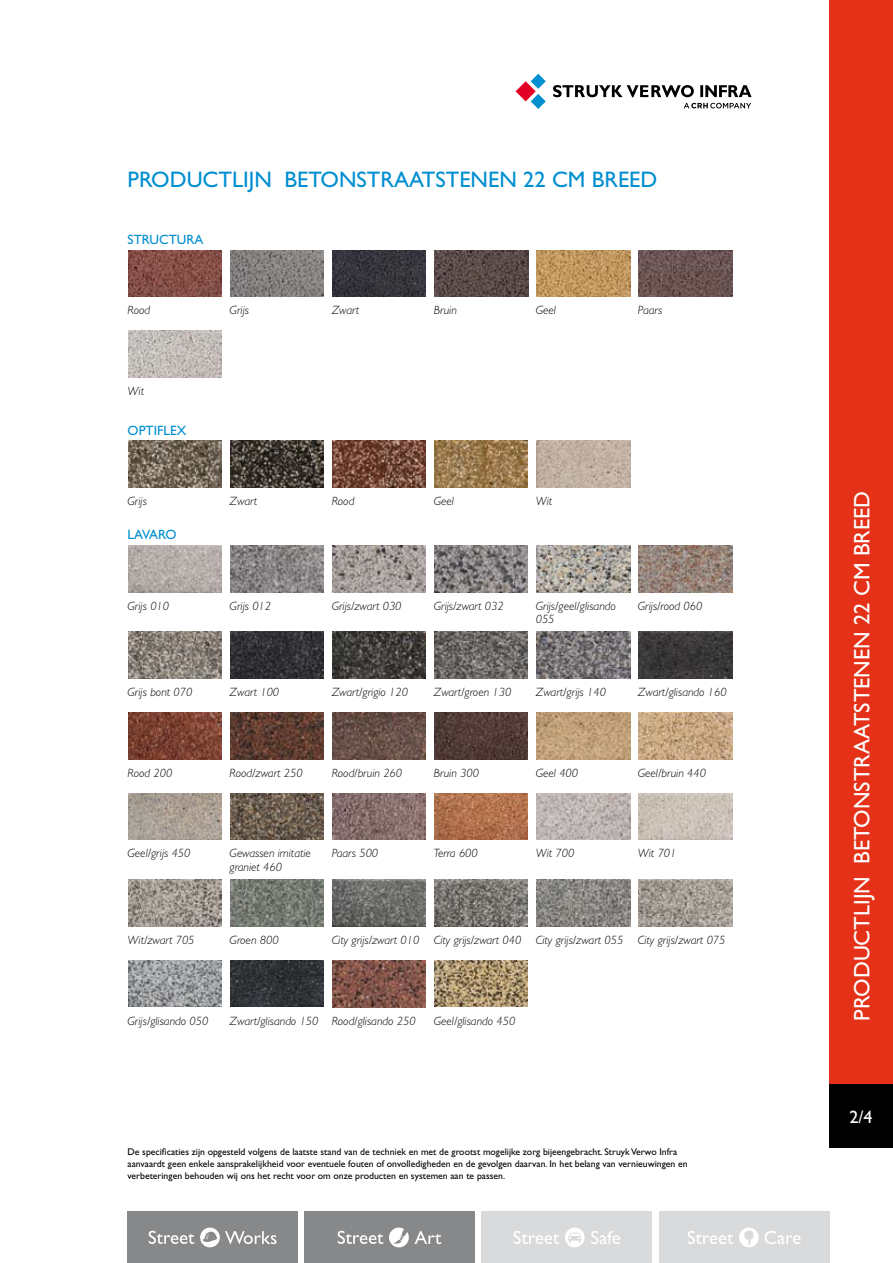
<style>
.page{position:relative;width:893px;height:1263px;background:#fff}
.page>*{position:absolute;margin:0;border:0;box-sizing:border-box;transform-origin:0 0}
.t1{font:22.5px "Gill Sans";color:#008fd0}
.t2{font:22.5px "Gill Sans";color:#fff}
.t3{font:18px "Gill Sans";color:#fff}
.t4{font:13.5px "Gill Sans";color:#008fd0}
.t5{font:italic 300 12px/13.5px "Gill Sans";color:#000}
.t6{font:9.75px/11.7px "Gill Sans";color:#000}
</style>
<div class="page">
<img style="left:128px;top:250px;width:94px;height:47px">
<img style="left:230px;top:250px;width:94px;height:47px">
<img style="left:332px;top:250px;width:94px;height:47px">
<img style="left:434px;top:250px;width:94px;height:47px">
<img style="left:536px;top:250px;width:94px;height:47px">
<img style="left:639px;top:250px;width:93px;height:47px">
<img style="left:128px;top:331px;width:94px;height:46px">
<img style="left:128px;top:441px;width:94px;height:46px">
<img style="left:230px;top:441px;width:94px;height:46px">
<img style="left:332px;top:441px;width:94px;height:46px">
<img style="left:434px;top:441px;width:94px;height:46px">
<img style="left:536px;top:441px;width:94px;height:46px">
<img style="left:128px;top:545px;width:94px;height:47px">
<img style="left:230px;top:545px;width:94px;height:47px">
<img style="left:332px;top:545px;width:94px;height:47px">
<img style="left:434px;top:545px;width:94px;height:47px">
<img style="left:536px;top:545px;width:94px;height:47px">
<img style="left:639px;top:545px;width:93px;height:47px">
<img style="left:128px;top:632px;width:94px;height:46px">
<img style="left:230px;top:632px;width:94px;height:46px">
<img style="left:332px;top:632px;width:94px;height:46px">
<img style="left:434px;top:632px;width:94px;height:46px">
<img style="left:536px;top:632px;width:94px;height:46px">
<img style="left:639px;top:632px;width:93px;height:46px">
<img style="left:128px;top:712px;width:94px;height:47px">
<img style="left:230px;top:712px;width:94px;height:47px">
<img style="left:332px;top:712px;width:94px;height:47px">
<img style="left:434px;top:712px;width:94px;height:47px">
<img style="left:536px;top:712px;width:94px;height:47px">
<img style="left:639px;top:712px;width:93px;height:47px">
<img style="left:128px;top:793px;width:94px;height:47px">
<img style="left:230px;top:793px;width:94px;height:47px">
<img style="left:332px;top:793px;width:94px;height:47px">
<img style="left:434px;top:793px;width:94px;height:47px">
<img style="left:536px;top:793px;width:94px;height:47px">
<img style="left:639px;top:793px;width:93px;height:47px">
<img style="left:128px;top:879px;width:94px;height:47px">
<img style="left:230px;top:879px;width:94px;height:47px">
<img style="left:332px;top:879px;width:94px;height:47px">
<img style="left:434px;top:879px;width:94px;height:47px">
<img style="left:536px;top:879px;width:94px;height:47px">
<img style="left:639px;top:879px;width:93px;height:47px">
<img style="left:128px;top:960px;width:94px;height:47px">
<img style="left:230px;top:960px;width:94px;height:47px">
<img style="left:332px;top:960px;width:94px;height:47px">
<img style="left:434px;top:960px;width:94px;height:47px">
<div style="left:659px;top:1212px;width:170px;height:51px;background:#d9dadb"></div>
<svg style="left:739px;top:1227px;width:62px;height:20px"></svg>
<svg style="left:688px;top:1231px;width:45px;height:13px"></svg>
<div style="left:482px;top:1212px;width:170px;height:51px;background:#d9dadb"></div>
<svg style="left:565px;top:1227px;width:20px;height:20px"></svg>
<svg style="left:591px;top:1231px;width:29px;height:13px"></svg>
<svg style="left:513px;top:1231px;width:46px;height:13px"></svg>
<div style="left:304px;top:1212px;width:171px;height:51px;background:#878889"></div>
<svg style="left:415px;top:1231px;width:26px;height:13px"></svg>
<svg style="left:389px;top:1227px;width:20px;height:20px"></svg>
<svg style="left:338px;top:1231px;width:45px;height:13px"></svg>
<div style="left:128px;top:1212px;width:170px;height:51px;background:#878889"></div>
<svg style="left:200px;top:1227px;width:77px;height:20px"></svg>
<svg style="left:149px;top:1231px;width:45px;height:13px"></svg>
<div style="left:829px;top:0;width:64px;height:1084px;background:#e43117"></div>
<svg style="left:516px;top:74px;width:30px;height:35px"></svg>
<svg style="left:553px;top:85px;width:199px;height:12px"></svg>
<svg style="left:684px;top:103px;width:67px;height:5px"></svg>
<div style="left:829px;top:1084px;width:64px;height:64px;background:#000"></div>
<h1 class="t1" style="left:128px;top:166px;width:526px">Productlijn Betonstraatstenen 22 cm breed</h1>
<p class="t4" style="left:128px;top:232px;width:78px">Structura</p>
<p class="t5" style="left:128px;top:304px;width:24px">Rood</p>
<p class="t5" style="left:230px;top:304px;width:21px">Grijs</p>
<p class="t5" style="left:332px;top:304px;width:29px">Zwart</p>
<p class="t5" style="left:434px;top:304px;width:25px">Bruin</p>
<p class="t5" style="left:536px;top:304px;width:22px">Geel</p>
<p class="t5" style="left:638px;top:304px;width:26px">Paars</p>
<p class="t5" style="left:128px;top:384px;width:18px">Wit</p>
<p class="t4" style="left:128px;top:422px;width:60px">Optiflex</p>
<p class="t5" style="left:128px;top:494px;width:21px">Grijs</p>
<p class="t5" style="left:230px;top:494px;width:29px">Zwart</p>
<p class="t5" style="left:332px;top:494px;width:24px">Rood</p>
<p class="t5" style="left:434px;top:494px;width:22px">Geel</p>
<p class="t5" style="left:536px;top:494px;width:18px">Wit</p>
<p class="t4" style="left:128px;top:527px;width:51px">Lavaro</p>
<p class="t5" style="left:128px;top:599px;width:43px">Grijs 010</p>
<p class="t5" style="left:230px;top:599px;width:43px">Grijs 012</p>
<p class="t5" style="left:332px;top:599px;width:71px">Grijs/zwart 030</p>
<p class="t5" style="left:434px;top:599px;width:71px">Grijs/zwart 032</p>
<p class="t5" style="left:536px;top:599px;width:82px">Grijs/geel/glisando<br>055</p>
<p class="t5" style="left:638px;top:599px;width:66px">Grijs/rood 060</p>
<p class="t5" style="left:128px;top:685px;width:66px">Grijs bont 070</p>
<p class="t5" style="left:230px;top:685px;width:51px">Zwart 100</p>
<p class="t5" style="left:332px;top:685px;width:78px">Zwart/grigio 120</p>
<p class="t5" style="left:434px;top:685px;width:79px">Zwart/groen 130</p>
<p class="t5" style="left:536px;top:685px;width:72px">Zwart/grijs 140</p>
<p class="t5" style="left:638px;top:685px;width:90px">Zwart/glisando 160</p>
<p class="t5" style="left:128px;top:766px;width:46px">Rood 200</p>
<p class="t5" style="left:230px;top:766px;width:75px">Rood/zwart 250</p>
<p class="t5" style="left:332px;top:766px;width:72px">Rood/bruin 260</p>
<p class="t5" style="left:434px;top:766px;width:47px">Bruin 300</p>
<p class="t5" style="left:536px;top:766px;width:44px">Geel 400</p>
<p class="t5" style="left:638px;top:766px;width:70px">Geel/bruin 440</p>
<p class="t5" style="left:128px;top:847px;width:64px">Geel/grijs 450</p>
<p class="t5" style="left:230px;top:847px;width:83px">Gewassen imitatie graniet 460</p>
<p class="t5" style="left:332px;top:847px;width:48px">Paars 500</p>
<p class="t5" style="left:434px;top:847px;width:46px">Terra 600</p>
<p class="t5" style="left:536px;top:847px;width:40px">Wit 700</p>
<p class="t5" style="left:638px;top:847px;width:40px">Wit 701</p>
<p class="t5" style="left:128px;top:933px;width:68px">Wit/zwart 705</p>
<p class="t5" style="left:230px;top:933px;width:50px">Groen 800</p>
<p class="t5" style="left:332px;top:933px;width:395px">City grijs/zwart 010 City grijs/zwart 040 City grijs/zwart 055 City grijs/zwart 075</p>
<p class="t5" style="left:128px;top:1014px;width:82px">Grijs/glisando 050</p>
<p class="t5" style="left:230px;top:1014px;width:188px">Zwart/glisando 150 Rood/glisando 250</p>
<p class="t5" style="left:434px;top:1014px;width:83px">Geel/glisando 450</p>
<p class="t6" style="left:128px;top:1146px;width:562px">De specificaties zijn opgesteld volgens de laatste stand van de techniek en met de grootst mogelijke zorg bijeengebracht. Struyk Verwo Infra aanvaardt geen enkele aansprakelijkheid voor eventuele fouten of onvolledigheden en de gevolgen daarvan. In het belang van vernieuwingen en verbeteringen behouden wij ons het recht voor om onze producten en systemen aan te passen.</p>
<h1 class="t2" style="left:849px;top:1020px;width:526px;rotate:-90deg">Productlijn Betonstraatstenen 22 cm breed</h1>
<h2 class="t3" style="left:858px;top:1106px;width:16px">/4</h2>
</div>
